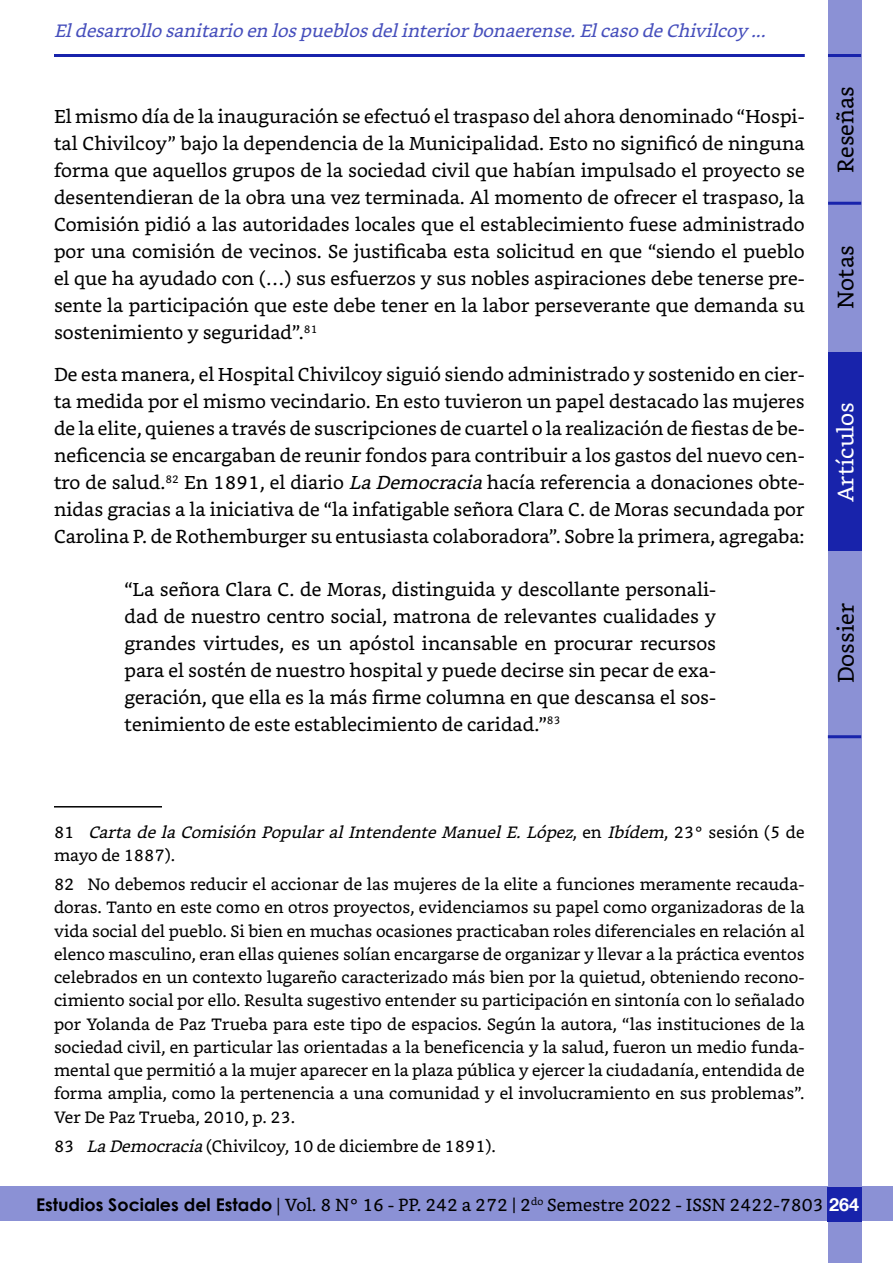
<style>
.page{position:relative;width:893px;height:1263px;background:#fff}
.page>*{position:absolute;margin:0;border:0;box-sizing:border-box;transform-origin:0 0}
.t1{font:22.5px "Bookerly";color:#000}
.t2{font:22.5px "Bookerly";color:#fff}
.Cuerpo{font:18.75px/27px "Bookerly";color:#000;text-align:justify}
.citas-textuales{font:18.75px/27px "Bookerly";color:#000;text-align:justify}
.t3{font:italic 18px "Bookerly";color:#464fbc}
.t4{font:17.55px "Bookerly";color:#000}
.Notas_al_pie{font:16.5px/23.2px "Bookerly";color:#000;text-align:justify}
.Notas_al_pie-2{font:italic 16.5px/23.2px "Bookerly";color:#000}
.s1{font-style:italic}
.s2{font-style:normal}
.s3{font-family:"Century Gothic";font-weight:700}
.s4{font-family:"Minion Pro"}
.s5{font-family:"Helvetica Neue";font-weight:700;font-size:18px;color:#fff}
</style>
<div class="page">
<div style="left:0;top:1187px;width:893px;height:34px;background:#8b91d5"></div>
<div style="left:828px;top:0;width:33px;height:1263px;background:#8b91d5"></div>
<div style="left:828px;top:352px;width:33px;height:199px;background:#1823ab"></div>
<div style="left:827px;top:1187px;width:35px;height:35px;background:#1823ab"></div>
<hr style="left:828px;top:202px;width:33px;height:3px;background:#1823ab">
<hr style="left:828px;top:54px;width:33px;height:3px;background:#1823ab">
<hr style="left:54px;top:54px;width:751px;height:3px;background:#1823ab">
<hr style="left:828px;top:735px;width:33px;height:3px;background:#1823ab">
<hr style="left:54px;top:806px;width:108px;height:1px;background:#000">
<p class="t3" style="left:54px;top:20px;width:719px">Eldesarrollosanitarioenlospueblosdelinteriorbonaerense.ElcasodeChivilcoy...</p>
<p class="Cuerpo" style="left:54px;top:103px;width:752px">El mismo día de la inauguración se efectuó el traspaso del ahora denominado “Hospi&shy;tal Chivilcoy” bajo la dependencia de la Municipalidad. Esto no significó de ninguna forma que aquellos grupos de la sociedad civil que habían impulsado el proyecto se desentendieran de la obra una vez terminada. Al momento de ofrecer el traspaso, la Comisión pidió a las autoridades locales que el establecimiento fuese administrado por una comisión de vecinos. Se justificaba esta solicitud en que “siendo el pueblo el que ha ayudado con (…) sus esfuerzos y sus nobles aspiraciones debe tenerse pre&shy;sente la participación que este debe tener en la labor perseverante que demanda su sostenimiento y seguridad”.<sup>81</sup></p>
<p class="Cuerpo" style="left:54px;top:361px;width:752px">De esta manera, el Hospital Chivilcoy siguió siendo administrado y sostenido en cier&shy;ta medida por el mismo vecindario. En esto tuvieron un papel destacado las mujeres de la elite, quienes a través de suscripciones de cuartel o la realización de fiestas de be&shy;neficencia se encargaban de reunir fondos para contribuir a los gastos del nuevo cen&shy;tro de salud.<sup>82</sup> En 1891, el diario <span class="s1">LaDemocracia</span>hacía referencia a donaciones obte&shy;nidas gracias a la iniciativa de “la infatigable señora Clara C. de Moras secundada por Carolina P. de Rothemburger su entusiasta colaboradora”. Sobre la primera, agregaba:</p>
<p class="citas-textuales" style="left:124px;top:576px;width:593px">“La señora Clara C. de Moras, distinguida y descollante personali&shy;dad de nuestro centro social, matrona de relevantes cualidades y grandes virtudes, es un apóstol incansable en procurar recursos para el sostén de nuestro hospital y puede decirse sin pecar de exa&shy;geración, que ella es la más firme columna en que descansa el sos&shy;tenimiento de este establecimiento de caridad.”<sup>83</sup></p>
<p class="t1" style="left:833px;top:173px;width:88px;rotate:-90deg">Reseñas</p>
<p class="t1" style="left:833px;top:309px;width:65px;rotate:-90deg">Notas</p>
<p class="t2" style="left:833px;top:502px;width:102px;rotate:-90deg">Artículos</p>
<p class="t1" style="left:833px;top:683px;width:82px;rotate:-90deg">Dossier</p>
<p class="Notas_al_pie-2" style="left:54px;top:820px;width:752px"><span class="s2">8 1</span> CartadelaComisiónPopularalIntendenteManuelE.López<span class="s2">, e n</span> Ibídem<span class="s2">, 2 3 ° s e s i ó n ( 5 d e mayo de 1887).</span></p>
<p class="Notas_al_pie" style="left:54px;top:873px;width:752px">82 No debemos reducir el accionar de las mujeres de la elite a funciones meramente recauda&shy;doras. Tanto en este como en otros proyectos, evidenciamos su papel como organizadoras de la vida social del pueblo. Si bien en muchas ocasiones practicaban roles diferenciales en relación al elenco masculino, eran ellas quienes solían encargarse de organizar y llevar a la práctica eventos celebrados en un contexto lugareño caracterizado más bien por la quietud, obteniendo recono&shy;cimiento social por ello. Resulta sugestivo entender su participación en sintonía con lo señalado por Yolanda de Paz Trueba para este tipo de espacios. Según la autora, “las instituciones de la sociedad civil, en particular las orientadas a la beneficencia y la salud, fueron un medio funda&shy;mental que permitió a la mujer aparecer en la plaza pública y ejercer la ciudadanía, entendida de forma amplia, como la pertenencia a una comunidad y el involucramiento en sus problemas”.<br>Ver De Paz Trueba, 2010, p. 23.</p>
<p class="Notas_al_pie" style="left:54px;top:1134px;width:443px">83 <span class="s1">LaDemocracia</span>(Chivilcoy, 10 de diciembre de 1891).</p>
<p class="t4" style="left:36px;top:1194px;width:825px"><span class="s3">Estudios Sociales del Estado</span> <span class="s4">|</span> Vol. 8 N° 16 - PP. 242 a 272 | 2<sup>do</sup> Semestre 2022 - ISSN 2422-7803 <span class="s5">264</span></p>
</div>
